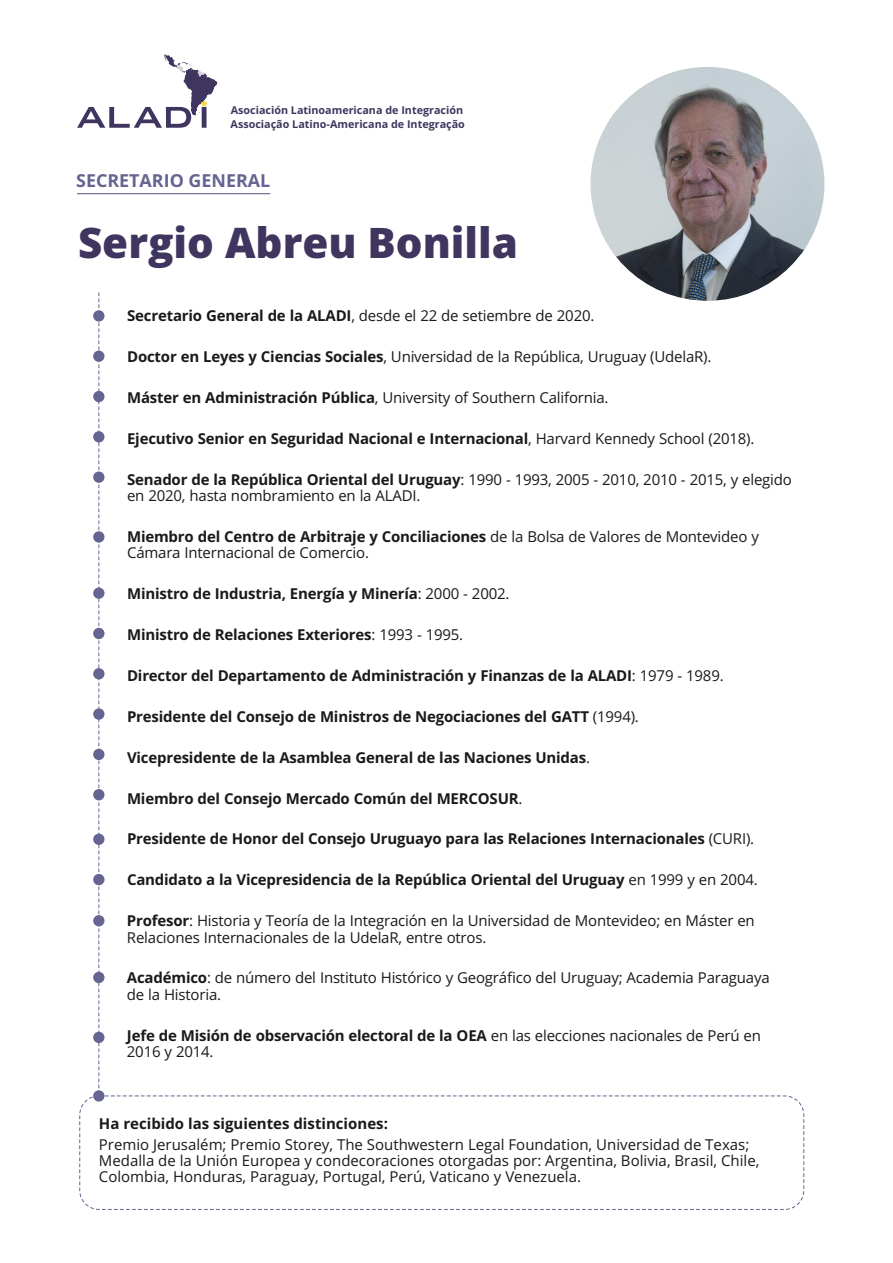
<style>
.page{position:relative;width:893px;height:1263px;background:#fff}
.page>*{position:absolute;margin:0;border:0;box-sizing:border-box;transform-origin:0 0}
.t1{font:800 42.15px "Open Sans";color:#3f355f}
.t2{font:700 17.85px "Open Sans";color:#666490}
.t3{font:15px/16.4px "Open Sans";letter-spacing:-.015em;color:#1a1a1a}
.t4{font:700 15px "Open Sans";letter-spacing:-.015em;color:#1a1a1a}
.t5{font:700 10.8px/13.4px "Open Sans";color:#3f355f}
.s1{font-weight:700}
.s2{font-weight:400}
</style>
<div class="page">
<svg style="left:77px;top:54px;width:140px;height:74px"></svg>
<img style="left:805px;top:119px;width:19px;height:129px">
<img style="left:590px;top:119px;width:20px;height:129px">
<img style="left:610px;top:67px;width:195px;height:234px">
<hr style="left:77px;top:193px;width:193px;height:1px;background:#666490">
<svg style="left:98px;top:292px;width:1px;height:797px"></svg>
<div style="left:79px;top:1095px;width:725px;height:115px;border:1px dashed #666490;border-radius:19px"></div>
<div style="left:93px;top:310px;width:12px;height:12px;background:#666490;border-radius:50%"></div>
<div style="left:93px;top:351px;width:12px;height:11px;background:#666490;border-radius:50%"></div>
<div style="left:93px;top:391px;width:12px;height:11px;background:#666490;border-radius:50%"></div>
<div style="left:93px;top:431px;width:12px;height:11px;background:#666490;border-radius:50%"></div>
<div style="left:93px;top:471px;width:12px;height:12px;background:#666490;border-radius:50%"></div>
<div style="left:93px;top:531px;width:12px;height:12px;background:#666490;border-radius:50%"></div>
<div style="left:93px;top:587px;width:12px;height:12px;background:#666490;border-radius:50%"></div>
<div style="left:93px;top:628px;width:12px;height:11px;background:#666490;border-radius:50%"></div>
<div style="left:93px;top:668px;width:12px;height:11px;background:#666490;border-radius:50%"></div>
<div style="left:93px;top:708px;width:12px;height:12px;background:#666490;border-radius:50%"></div>
<div style="left:93px;top:749px;width:12px;height:11px;background:#666490;border-radius:50%"></div>
<div style="left:93px;top:789px;width:12px;height:11px;background:#666490;border-radius:50%"></div>
<div style="left:93px;top:834px;width:12px;height:11px;background:#666490;border-radius:50%"></div>
<div style="left:93px;top:874px;width:12px;height:11px;background:#666490;border-radius:50%"></div>
<div style="left:93px;top:915px;width:12px;height:11px;background:#666490;border-radius:50%"></div>
<div style="left:93px;top:972px;width:12px;height:11px;background:#666490;border-radius:50%"></div>
<div style="left:93px;top:1032px;width:12px;height:11px;background:#666490;border-radius:50%"></div>
<div style="left:93px;top:1090px;width:12px;height:11px;background:#666490;border-radius:50%"></div>
<p class="t5" style="left:231px;top:105px;width:236px">Asociación Latinoamericana de Integración<br>Associação Latino-Americana de Integração</p>
<p class="t2" style="left:76px;top:173px;width:196px">SECRETARIO GENERAL</p>
<h1 class="t1" style="left:78px;top:226px;width:442px">Sergio Abreu Bonilla</h1>
<p class="t3" style="left:127px;top:309px;width:469px"><span class="s1">Secretario General de la ALADI</span>, desde el 22 de setiembre de 2020.</p>
<p class="t3" style="left:127px;top:350px;width:586px"><span class="s1">Doctor en Leyes y Ciencias Sociales</span>, Universidad de la República, Uruguay (UdelaR).</p>
<p class="t3" style="left:127px;top:391px;width:483px"><span class="s1">Máster en Administración Pública</span>, University of Southern California.</p>
<p class="t4" style="left:127px;top:433px;width:629px">Ejecutivo Senior en Seguridad Nacional e Internacional<span class="s2">, Harvard Kennedy School (2018).</span></p>
<p class="t3" style="left:127px;top:473px;width:666px"><span class="s1">Senador de la República Oriental del Uruguay</span>: 1990 - 1993, 2005 - 2010, 2010 - 2015, y elegido en 2020, hasta nombramiento en la ALADI.</p>
<p class="t3" style="left:127px;top:530px;width:633px"><span class="s1">Miembro del Centro de Arbitraje y Conciliaciones</span> de la Bolsa de Valores de Montevideo y<br>Cámara Internacional de Comercio.</p>
<p class="t4" style="left:127px;top:588px;width:384px">Ministro de Industria, Energía y Minería<span class="s2">: 2000 - 2002.</span></p>
<p class="t4" style="left:127px;top:629px;width:338px">Ministro de Relaciones Exteriores<span class="s2">: 1993 - 1995.</span></p>
<p class="t4" style="left:127px;top:669px;width:598px">Director del Departamento de Administración y Finanzas de la ALADI<span class="s2">: 1979 - 1989.</span></p>
<p class="t4" style="left:127px;top:710px;width:513px">Presidente del Consejo de Ministros de Negociaciones del GATT <span class="s2">(1994).</span></p>
<p class="t4" style="left:127px;top:751px;width:464px">Vicepresidente de la Asamblea General de las Naciones Unidas<span class="s2">.</span></p>
<p class="t4" style="left:127px;top:792px;width:397px">Miembro del Consejo Mercado Común del MERCOSUR<span class="s2">.</span></p>
<p class="t4" style="left:127px;top:833px;width:629px">Presidente de Honor del Consejo Uruguayo para las Relaciones Internacionales <span class="s2">(CURI).</span></p>
<p class="t4" style="left:127px;top:874px;width:632px">Candidato a la Vicepresidencia de la República Oriental del Uruguay <span class="s2">en 1999 y en 2004.</span></p>
<p class="t3" style="left:127px;top:914px;width:629px"><span class="s1">Profesor</span>: Historia y Teoría de la Integración en la Universidad de Montevideo; en Máster en<br>Relaciones Internacionales de la UdelaR, entre otros.</p>
<p class="t3" style="left:127px;top:971px;width:644px"><span class="s1">Académico</span>: de número del Instituto Histórico y Geográfico del Uruguay; Academia Paraguaya de la Historia.</p>
<p class="t3" style="left:127px;top:1028px;width:636px"><span class="s1">Jefe de Misión de observación electoral de la OEA</span> en las elecciones nacionales de Perú en<br>2016 y 2014.</p>
<p class="t4" style="left:99px;top:1118px;width:291px">Ha recibido las siguientes distinciones:</p>
<p class="t3" style="left:99px;top:1137px;width:662px">Premio Jerusalém; Premio Storey, The Southwestern Legal Foundation, Universidad de Texas;<br>Medalla de la Unión Europea y condecoraciones otorgadas por: Argentina, Bolivia, Brasil, Chile,<br>Colombia, Honduras, Paraguay, Portugal, Perú, Vaticano y Venezuela.</p>
</div>
